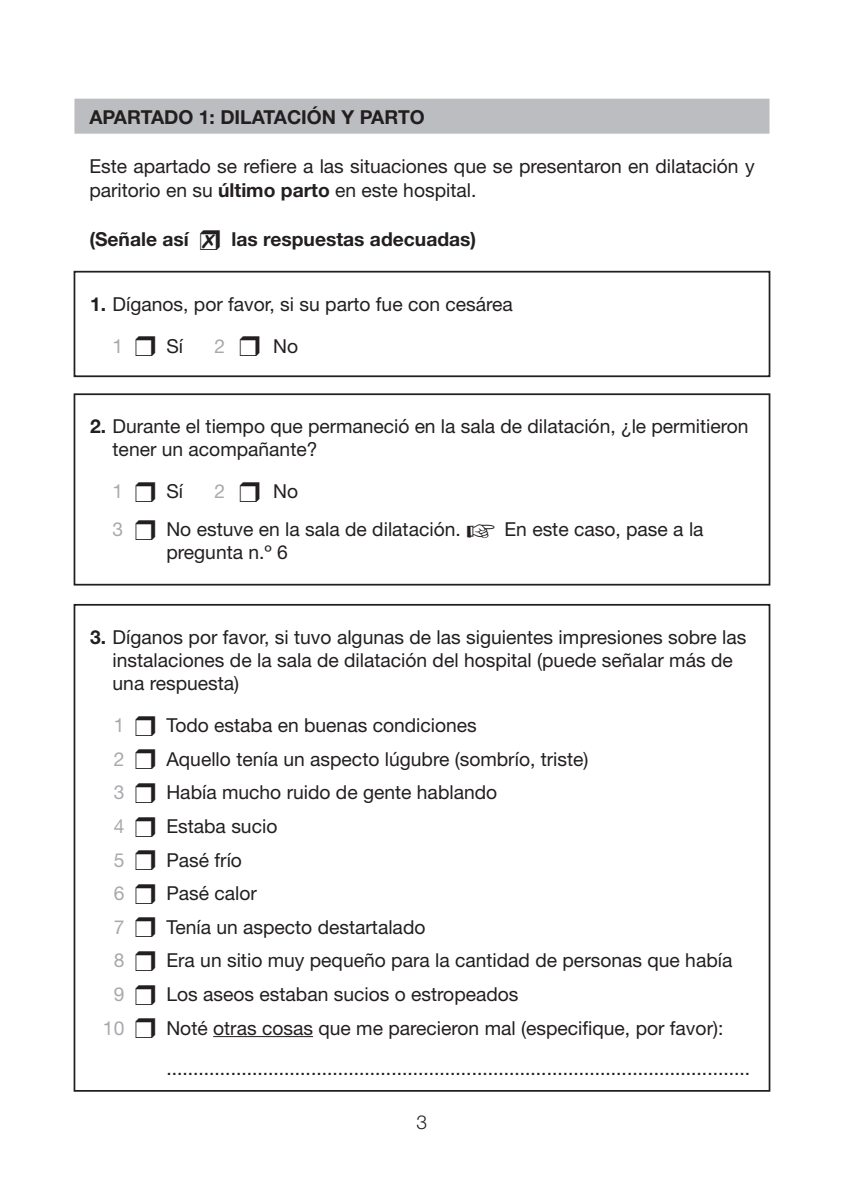
<style>
.page{position:relative;width:844px;height:1191px;background:#fff}
.page>*{position:absolute;margin:0;border:0;box-sizing:border-box;transform-origin:0 0}
.t1{font:19.25px/23.1px "Helvetica Neue";color:#231f20}
.t2{font:700 19.25px "Helvetica Neue";color:#231f20}
.t3{font:19.25px "Helvetica Neue";color:#a8a9ad}
.t4{font:300 19.25px "Helvetica Neue";color:#231f20}
.s1{font-weight:700}
.s2{color:#a8a9ad}
</style>
<div class="page">
<div style="left:74px;top:99px;width:695px;height:35px;background:#bcbdc0"></div>
<div style="left:74px;top:271px;width:696px;height:106px;border:2px solid #231f20"></div>
<div style="left:74px;top:393px;width:696px;height:192px;border:2px solid #231f20"></div>
<hr style="left:213px;top:1036px;width:100px;height:1px;background:#231f20">
<div style="left:74px;top:604px;width:696px;height:487px;border:2px solid #231f20"></div>
<p class="t2" style="left:89px;top:105px;width:337px">APARTADO 1: DILATACIÓN Y PARTO</p>
<p class="t1" style="left:89px;top:153px;width:666px;line-height:24.5px">Este apartado se refiere a las situaciones que se presentaron en dilatación y paritorio en su <span class="s1">último parto</span> en este hospital.</p>
<p class="t2" style="left:89px;top:227px;width:101px">(Señale así</p>
<p class="t2" style="left:231px;top:227px;width:246px">las respuestas adecuadas)</p>
<p class="t1" style="left:112px;top:283px;width:402px;line-height:42px;text-indent:-22px"><span class="s1">1.</span> Díganos, por favor, si su parto fue con cesárea<br><span class="s2">1</span></p>
<p class="t1" style="left:166px;top:334px;width:18px">Sí</p>
<p class="t3" style="left:214px;top:334px;width:12px">2</p>
<p class="t1" style="left:273px;top:334px;width:26px">No</p>
<p class="t1" style="left:112px;top:415px;width:637px;text-indent:-22px"><span class="s1">2.</span> Durante el tiempo que permaneció en la sala de dilatación, ¿le permitieron tener un acompañante?</p>
<p class="t3" style="left:112px;top:480px;width:12px">1</p>
<p class="t1" style="left:166px;top:480px;width:18px">Sí</p>
<p class="t3" style="left:214px;top:480px;width:12px">2</p>
<p class="t1" style="left:273px;top:480px;width:26px">No</p>
<p class="t3" style="left:112px;top:518px;width:12px">3</p>
<p class="t1" style="left:166px;top:517px;width:296px">No estuve en la sala de dilatación.</p>
<p class="t1" style="left:504px;top:517px;width:200px">En este caso, pase a la</p>
<p class="t1" style="left:166px;top:541px;width:123px">pregunta n.º 6</p>
<p class="t1" style="left:112px;top:625px;width:635px;text-indent:-22px"><span class="s1">3.</span> Díganos por favor, si tuvo algunas de las siguientes impresiones sobre las instalaciones de la sala de dilatación del hospital (puede señalar más de una respuesta)</p>
<p class="t3" style="left:114px;top:714px;width:12px">1</p>
<p class="t1" style="left:166px;top:713px;width:312px">Todo estaba en buenas condiciones</p>
<p class="t3" style="left:114px;top:747px;width:12px">2</p>
<p class="t1" style="left:166px;top:747px;width:423px">Aquello tenía un aspecto lúgubre (sombrío, triste)</p>
<p class="t3" style="left:114px;top:781px;width:12px">3</p>
<p class="t1" style="left:166px;top:780px;width:332px">Había mucho ruido de gente hablando</p>
<p class="t3" style="left:114px;top:814px;width:12px">4</p>
<p class="t1" style="left:166px;top:814px;width:112px">Estaba sucio</p>
<p class="t3" style="left:114px;top:848px;width:12px">5</p>
<p class="t1" style="left:166px;top:848px;width:77px">Pasé frío</p>
<p class="t3" style="left:114px;top:882px;width:12px">6</p>
<p class="t1" style="left:166px;top:881px;width:92px">Pasé calor</p>
<p class="t3" style="left:114px;top:915px;width:12px">7</p>
<p class="t1" style="left:166px;top:915px;width:260px">Tenía un aspecto destartalado</p>
<p class="t3" style="left:114px;top:949px;width:12px">8</p>
<p class="t1" style="left:166px;top:948px;width:567px">Era un sitio muy pequeño para la cantidad de personas que había</p>
<p class="t3" style="left:114px;top:982px;width:12px">9</p>
<p class="t1" style="left:166px;top:982px;width:353px">Los aseos estaban sucios o estropeados</p>
<p class="t3" style="left:103px;top:1016px;width:23px">10</p>
<p class="t1" style="left:166px;top:1007px;width:585px;line-height:40.6px">Noté otras cosas que me parecieron mal (especifique, por favor): .............................................................................................................</p>
<p class="t4" style="left:416px;top:1110px;width:12px">3</p>
</div>
